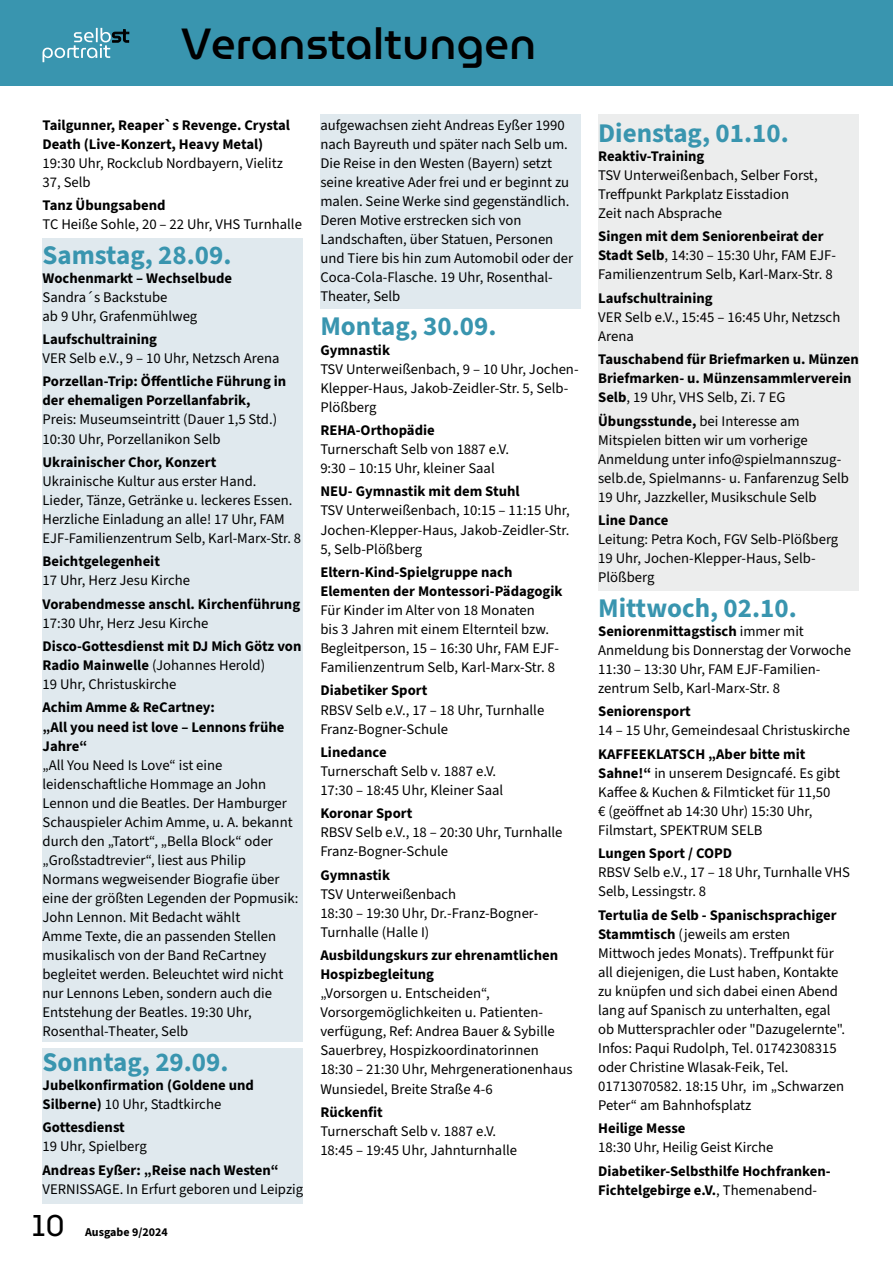
<style>
.page{position:relative;width:893px;height:1263px;background:#fff}
.page>*{position:absolute;margin:0;border:0;box-sizing:border-box;transform-origin:0 0}
.t1{font:100 43.5px "Museo Moderno";color:#000}
.t2{font:100 30px "Museo Moderno";color:#000}
.t3{font:700 27px "Source Sans 3";color:#3995af}
.t4{font:14.7px/19px "Source Sans 3";color:#000}
.t5{font:700 14.7px/19px "Source Sans 3";color:#000}
.t6{font:700 12px "Source Sans 3";color:#000}
.s1{font-weight:400}
.s2{font-weight:700}
</style>
<div class="page">
<div style="left:598px;top:115px;width:261px;height:476px;background:#eceded"></div>
<div style="left:43px;top:238px;width:260px;height:804px;background:#e0e9ee"></div>
<div style="left:43px;top:1047px;width:260px;height:156px;background:#e0e9ee"></div>
<div style="left:320px;top:115px;width:261px;height:194px;background:#e0e9ee"></div>
<div style="left:0;top:0;width:893px;height:85px;background:#3995af"></div>
<svg style="left:43px;top:28px;width:86px;height:34px"></svg>
<h1 class="t1" style="left:181px;top:10px;width:356px">Veranstaltungen</h1>
<p class="t5" style="left:43px;top:115px;width:249px">Tailgunner, Reaper`s Revenge. Crystal<br>Death (Live-Konzert, Heavy Metal)</p>
<p class="t4" style="left:43px;top:153px;width:242px">19:30 Uhr, Rockclub Nordbayern, Vielitz<br>37, Selb</p>
<p class="t5" style="left:43px;top:195px;width:125px">Tanz Übungsabend</p>
<p class="t4" style="left:43px;top:215px;width:261px">TC Heiße Sohle, 20 – 22 Uhr, VHS Turnhalle</p>
<h3 class="t3" style="left:43px;top:237px;width:190px">Samstag, 28.09.</h3>
<p class="t5" style="left:43px;top:268px;width:191px">Wochenmarkt – Wechselbude</p>
<p class="t4" style="left:43px;top:287px;width:156px">Sandra´s Backstube<br>ab 9 Uhr, Grafenmühlweg</p>
<p class="t5" style="left:43px;top:330px;width:116px">Laufschultraining</p>
<p class="t4" style="left:43px;top:349px;width:238px">VER Selb e.V., 9 – 10 Uhr, Netzsch Arena</p>
<p class="t5" style="left:43px;top:372px;width:245px">Porzellan-Trip: Öffentliche Führung in der ehemaligen Porzellanfabrik,</p>
<p class="t4" style="left:43px;top:410px;width:236px">Preis: Museumseintritt (Dauer 1,5 Std.)<br>10:30 Uhr, Porzellanikon Selb</p>
<p class="t5" style="left:43px;top:452px;width:175px">Ukrainischer Chor, Konzert</p>
<p class="t4" style="left:43px;top:471px;width:260px">Ukrainische Kultur aus erster Hand.<br>Lieder, Tänze, Getränke u. leckeres Essen.<br>Herzliche Einladung an alle! 17 Uhr, FAM EJF-Familienzentrum Selb, Karl-Marx-Str. 8</p>
<p class="t5" style="left:43px;top:552px;width:119px">Beichtgelegenheit</p>
<p class="t4" style="left:43px;top:571px;width:149px">17 Uhr, Herz Jesu Kirche</p>
<p class="t5" style="left:43px;top:594px;width:259px">Vorabendmesse anschl. Kirchenführung</p>
<p class="t4" style="left:43px;top:613px;width:167px">17:30 Uhr, Herz Jesu Kirche</p>
<p class="t5" style="left:43px;top:637px;width:260px">Disco-Gottesdienst mit DJ Mich Götz von<br>Radio Mainwelle <span class="s1">(Johannes Herold)<br>19 Uhr, Christuskirche</span></p>
<p class="t5" style="left:43px;top:698px;width:243px">Achim Amme &amp; ReCartney:<br>„All you need ist love – Lennons frühe<br>Jahre“</p>
<p class="t4" style="left:43px;top:755px;width:258px">„All You Need Is Love“ ist eine leidenschaftliche Hommage an John Lennon und die Beatles. Der Hamburger Schauspieler Achim Amme, u. A. bekannt durch den „Tatort“, „Bella Block“ oder „Großstadtrevier“, liest aus Philip Normans wegweisender Biografie über eine der größten Legenden der Popmusik:<br>John Lennon. Mit Bedacht wählt<br>Amme Texte, die an passenden Stellen musikalisch von der Band ReCartney begleitet werden. Beleuchtet wird nicht nur Lennons Leben, sondern auch die Entstehung der Beatles. 19:30 Uhr, Rosenthal-Theater, Selb</p>
<h3 class="t3" style="left:43px;top:1044px;width:188px">Sonntag, 29.09.</h3>
<p class="t5" style="left:43px;top:1075px;width:213px">Jubelkonfirmation (Goldene und<br>Silberne) <span class="s1">10 Uhr, Stadtkirche</span></p>
<p class="t5" style="left:43px;top:1118px;width:84px">Gottesdienst</p>
<p class="t4" style="left:43px;top:1137px;width:106px">19 Uhr, Spielberg</p>
<p class="t5" style="left:43px;top:1160px;width:238px">Andreas Eyßer: „Reise nach Westen“</p>
<p class="t4" style="left:43px;top:1179px;width:262px">VERNISSAGE. In Erfurt geboren und Leipzig</p>
<h2 class="t2" style="left:32px;top:1202px;width:35px">10</h2>
<p class="t6" style="left:85px;top:1224px;width:84px">Ausgabe 9/2024</p>
<p class="t4" style="left:320px;top:115px;width:255px">aufgewachsen zieht Andreas Eyßer 1990 nach Bayreuth und später nach Selb um.<br>Die Reise in den Westen (Bayern) setzt seine kreative Ader frei und er beginnt zu malen. Seine Werke sind gegenständlich.<br>Deren Motive erstrecken sich von Landschaften, über Statuen, Personen und Tiere bis hin zum Automobil oder der Coca-Cola-Flasche. 19 Uhr, Rosenthal-Theater, Selb</p>
<h3 class="t3" style="left:320px;top:309px;width:178px">Montag, 30.09.</h3>
<p class="t5" style="left:320px;top:340px;width:71px">Gymnastik</p>
<p class="t4" style="left:320px;top:359px;width:260px">TSV Unterweißenbach, 9 – 10 Uhr, Jochen-<br>Klepper-Haus, Jakob-Zeidler-Str. 5, Selb-<br>Plößberg</p>
<p class="t5" style="left:320px;top:420px;width:116px">REHA-Orthopädie</p>
<p class="t4" style="left:320px;top:440px;width:190px">Turnerschaft Selb von 1887 e.V.<br>9:30 – 10:15 Uhr, kleiner Saal</p>
<p class="t5" style="left:320px;top:482px;width:201px">NEU- Gymnastik mit dem Stuhl</p>
<p class="t4" style="left:320px;top:501px;width:251px;text-align:justify">TSV Unterweißenbach, 10:15 – 11:15 Uhr, Jochen-Klepper-Haus, Jakob-Zeidler-Str.<br>5, Selb-Plößberg</p>
<p class="t5" style="left:320px;top:562px;width:244px">Eltern-Kind-Spielgruppe nach<br>Elementen der Montessori-Pädagogik</p>
<p class="t4" style="left:320px;top:601px;width:240px">Für Kinder im Alter von 18 Monaten<br>bis 3 Jahren mit einem Elternteil bzw.<br>Begleitperson, 15 – 16:30 Uhr, FAM EJF-Familienzentrum Selb, Karl-Marx-Str. 8</p>
<p class="t5" style="left:320px;top:681px;width:109px">Diabetiker Sport</p>
<p class="t4" style="left:320px;top:700px;width:225px">RBSV Selb e.V., 17 – 18 Uhr, Turnhalle<br>Franz-Bogner-Schule</p>
<p class="t5" style="left:320px;top:742px;width:68px">Linedance</p>
<p class="t4" style="left:320px;top:761px;width:184px">Turnerschaft Selb v. 1887 e.V.<br>17:30 – 18:45 Uhr, Kleiner Saal</p>
<p class="t5" style="left:320px;top:804px;width:93px">Koronar Sport</p>
<p class="t4" style="left:320px;top:823px;width:244px">RBSV Selb e.V., 18 – 20:30 Uhr, Turnhalle<br>Franz-Bogner-Schule</p>
<p class="t5" style="left:320px;top:865px;width:71px">Gymnastik</p>
<p class="t4" style="left:320px;top:884px;width:219px">TSV Unterweißenbach<br>18:30 – 19:30 Uhr, Dr.-Franz-Bogner-<br>Turnhalle (Halle I)</p>
<p class="t5" style="left:320px;top:946px;width:239px">Ausbildungskurs zur ehrenamtlichen<br>Hospizbegleitung</p>
<p class="t4" style="left:320px;top:984px;width:254px">„Vorsorgen u. Entscheiden“, Vorsorgemöglichkeiten u. Patienten&shy;verfügung, Ref: Andrea Bauer &amp; Sybille Sauerbrey, Hospizkoordinatorinnen 18:30 – 21:30 Uhr, Mehrgenerationenhaus Wunsiedel, Breite Straße 4-6</p>
<p class="t5" style="left:320px;top:1102px;width:64px">Rückenfit</p>
<p class="t4" style="left:320px;top:1121px;width:198px">Turnerschaft Selb v. 1887 e.V.<br>18:45 – 19:45 Uhr, Jahnturnhalle</p>
<h3 class="t3" style="left:598px;top:115px;width:192px">Dienstag, 01.10.</h3>
<p class="t5" style="left:598px;top:146px;width:108px">Reaktiv-Training</p>
<p class="t4" style="left:598px;top:166px;width:221px">TSV Unterweißenbach, Selber Forst,<br>Treffpunkt Parkplatz Eisstadion<br>Zeit nach Absprache</p>
<p class="t4" style="left:598px;top:227px;width:239px"><span class="s2">Singen mit dem Seniorenbeirat der<br>Stadt Selb</span>, 14:30 – 15:30 Uhr, FAM EJF-<br>Familienzentrum Selb, Karl-Marx-Str. 8</p>
<p class="t5" style="left:598px;top:288px;width:116px">Laufschultraining</p>
<p class="t4" style="left:598px;top:307px;width:244px">VER Selb e.V., 15:45 – 16:45 Uhr, Netzsch<br>Arena</p>
<p class="t5" style="left:598px;top:350px;width:262px">Tauschabend für Briefmarken u. Münzen<br>Briefmarken- u. Münzensammlerverein<br>Selb<span class="s1">, 19 Uhr, VHS Selb, Zi. 7 EG</span></p>
<p class="t4" style="left:598px;top:411px;width:252px"><span class="s2">Übungsstunde,</span> bei Interesse am Mitspielen bitten wir um vorherige Anmeldung unter info@spielmannszug&shy;selb.de, Spielmanns- u. Fanfarenzug Selb 19 Uhr, Jazzkeller, Musikschule Selb</p>
<p class="t5" style="left:598px;top:511px;width:72px">Line Dance</p>
<p class="t4" style="left:598px;top:530px;width:242px">Leitung: Petra Koch, FGV Selb-Plößberg<br>19 Uhr, Jochen-Klepper-Haus, Selb-<br>Plößberg</p>
<h3 class="t3" style="left:598px;top:590px;width:200px">Mittwoch, 02.10.</h3>
<p class="t4" style="left:598px;top:621px;width:255px"><span class="s2">Seniorenmittagstisch</span> immer mit Anmeldung bis Donnerstag der Vorwoche 11:30 – 13:30 Uhr, FAM EJF-Familien&shy;zentrum Selb, Karl-Marx-Str. 8</p>
<p class="t5" style="left:598px;top:702px;width:94px">Seniorensport</p>
<p class="t4" style="left:598px;top:721px;width:253px">14 – 15 Uhr, Gemeindesaal Christuskirche</p>
<p class="t4" style="left:598px;top:744px;width:243px"><span class="s2">KAFFEEKLATSCH „Aber bitte mit Sahne!“</span> in unserem Designcafé. Es gibt Kaffee &amp; Kuchen &amp; Filmticket für 11,50 € (geöffnet ab 14:30 Uhr) 15:30 Uhr, Filmstart, SPEKTRUM SELB</p>
<p class="t5" style="left:598px;top:844px;width:136px">Lungen Sport / COPD</p>
<p class="t4" style="left:598px;top:863px;width:253px">RBSV Selb e.V., 17 – 18 Uhr, Turnhalle VHS<br>Selb, Lessingstr. 8</p>
<p class="t4" style="left:598px;top:905px;width:248px"><span class="s2">Tertulia de Selb - Spanischsprachiger Stammtisch</span> (jeweils am ersten Mittwoch jedes Monats). Treffpunkt für all diejenigen, die Lust haben, Kontakte zu knüpfen und sich dabei einen Abend lang auf Spanisch zu unterhalten, egal ob Muttersprachler oder "Dazugelernte".<br>Infos: Paqui Rudolph, Tel. 01742308315 oder Christine Wlasak-Feik, Tel.<br>01713070582. 18:15 Uhr, im „Schwarzen Peter“ am Bahnhofsplatz</p>
<p class="t5" style="left:598px;top:1119px;width:89px">Heilige Messe</p>
<p class="t4" style="left:598px;top:1138px;width:177px">18:30 Uhr, Heilig Geist Kirche</p>
<p class="t5" style="left:598px;top:1161px;width:234px">Diabetiker-Selbsthilfe Hochfranken-<br>Fichtelgebirge e.V.<span class="s1">, Themenabend-</span></p>
</div>
